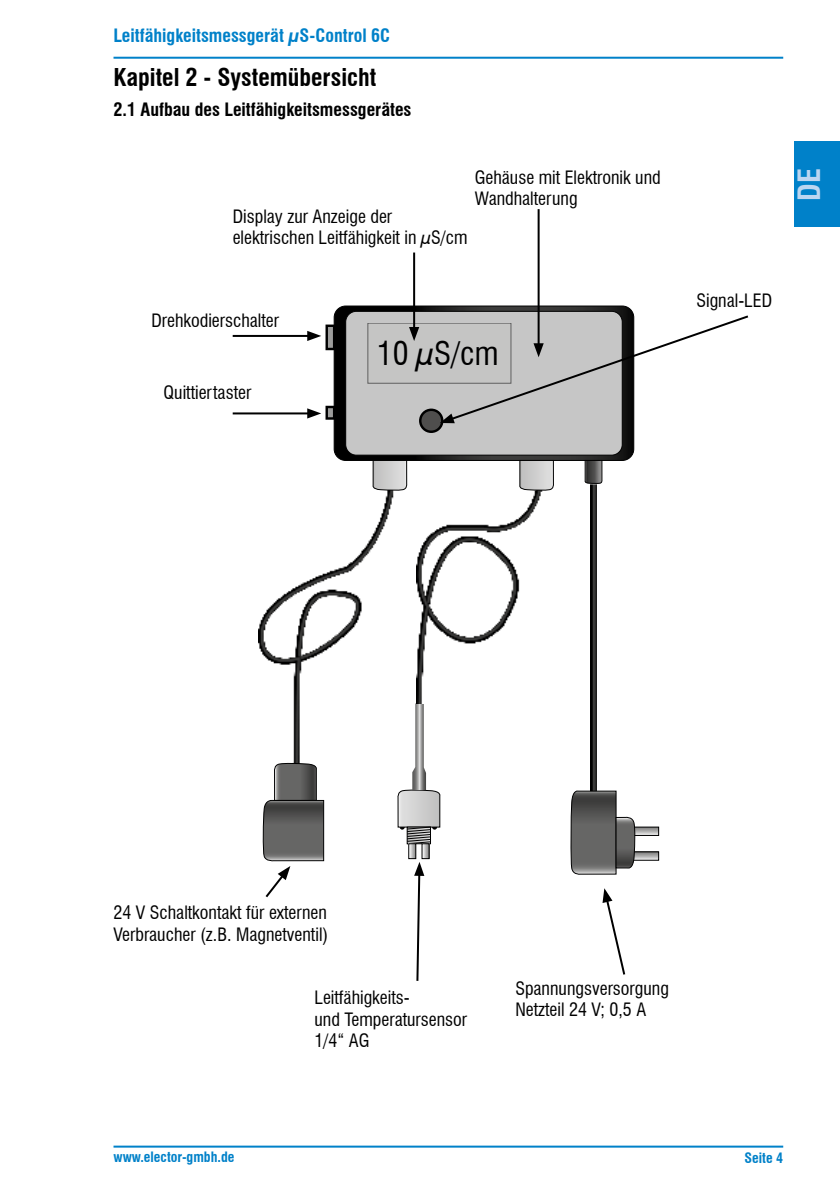
<style>
.page{position:relative;width:840px;height:1191px;background:#fff}
.page>*{position:absolute;margin:0;border:0;box-sizing:border-box;transform-origin:0 0}
.t1{font:condensed 31.8px "Swiss 721 BT";color:#000}
.t2{font:700 condensed 30px "Swiss 721 BT";color:#bcd6f1}
.t3{font:700 condensed 24px "Swiss 721 BT";color:#000}
.t4{font:condensed 18px/21.6px "Swiss 721 BT";color:#000}
.t5{font:700 condensed 18px "Swiss 721 BT";color:#000}
.t6{font:700 condensed 18px "Swiss 721 BT";color:#0081c9}
.t7{font:700 condensed 14px "Swiss 721 BT";color:#0081c9}
</style>
<div class="page">
<hr style="left:113px;top:57px;width:669px;height:2px;background:#0081c9">
<hr style="left:113px;top:1145px;width:669px;height:2px;background:#0081c9">
<div style="left:794px;top:142px;width:45px;height:85px;background:#0081c9"></div>
<img style="left:416px;top:460px;width:127px;height:243px">
<svg style="left:397px;top:703px;width:44px;height:141px"></svg>
<img style="left:258px;top:460px;width:136px;height:303px">
<img style="left:590px;top:484px;width:6px;height:305px">
<svg style="left:334px;top:306px;width:299px;height:154px;background:#151514"></svg>
<div style="left:334px;top:306px;width:299px;height:154px;border:1px solid #000;border-radius:12px"></div>
<div style="left:345px;top:311px;width:277px;height:144px;background:#c6c6c6;border-radius:11px"></div>
<div style="left:345px;top:311px;width:277px;height:144px;border:1px solid #000;border-radius:11px"></div>
<svg style="left:410px;top:845px;width:4px;height:12px"></svg>
<div style="left:408px;top:843px;width:8px;height:16px;border:1px solid #000"></div>
<svg style="left:423px;top:845px;width:4px;height:12px"></svg>
<div style="left:421px;top:843px;width:8px;height:16px;border:1px solid #000"></div>
<svg style="left:635px;top:853px;width:21px;height:5px"></svg>
<div style="left:631px;top:851px;width:27px;height:9px;border:1px solid #000"></div>
<svg style="left:635px;top:829px;width:21px;height:4px"></svg>
<div style="left:631px;top:827px;width:27px;height:8px;border:1px solid #000"></div>
<svg style="left:371px;top:460px;width:36px;height:31px"></svg>
<svg style="left:518px;top:460px;width:35px;height:31px"></svg>
<svg style="left:584px;top:460px;width:18px;height:24px"></svg>
<div style="left:326px;top:326px;width:8px;height:23px;background:#9d9d9c"></div>
<div style="left:325px;top:324px;width:10px;height:26px;border:2px solid #000"></div>
<div style="left:326px;top:407px;width:8px;height:11px;background:#9d9d9c"></div>
<div style="left:325px;top:406px;width:10px;height:14px;border:2px solid #000"></div>
<div style="left:420px;top:410px;width:22px;height:22px;background:#4f4e4d;border-radius:50%"></div>
<div style="left:419px;top:408px;width:24px;height:25px;border:2px solid #000;border-radius:50%"></div>
<svg style="left:570px;top:789px;width:65px;height:86px;background:#747473"></svg>
<hr style="left:537px;top:209px;width:2px;height:137px;background:#000">
<hr style="left:413px;top:252px;width:2px;height:78px;background:#000">
<svg style="left:409px;top:327px;width:10px;height:14px"></svg>
<svg style="left:439px;top:314px;width:310px;height:109px"></svg>
<hr style="left:232px;top:335px;width:78px;height:2px;background:#000">
<svg style="left:307px;top:331px;width:14px;height:10px"></svg>
<hr style="left:232px;top:412px;width:78px;height:2px;background:#000">
<svg style="left:307px;top:408px;width:14px;height:10px"></svg>
<svg style="left:262px;top:763px;width:62px;height:135px"></svg>
<svg style="left:414px;top:862px;width:10px;height:119px"></svg>
<svg style="left:602px;top:888px;width:24px;height:87px"></svg>
<p class="t6" style="left:113px;top:25px;width:278px">Leitfähigkeitsmessgerät µS-Control 6C</p>
<h3 class="t3" style="left:113px;top:63px;width:264px">Kapitel 2 - Systemübersicht</h3>
<p class="t5" style="left:113px;top:98px;width:299px">2.1 Aufbau des Leitfähigkeitsmessgerätes</p>
<p class="t4" style="left:232px;top:205px;width:236px">Display zur Anzeige der elektrischen Leitfähigkeit in µS/cm</p>
<p class="t4" style="left:474px;top:166px;width:187px">Gehäuse mit Elektronik und<br>Wandhalterung</p>
<p class="t4" style="left:151px;top:309px;width:129px">Drehkodierschalter</p>
<p class="t4" style="left:163px;top:382px;width:89px">Quittiertaster</p>
<h1 class="t1" style="left:376px;top:335px;width:123px">10 µS/cm</h1>
<h2 class="t2" style="left:790px;top:200px;width:34px;rotate:-90deg">DE</h2>
<p class="t4" style="left:696px;top:289px;width:77px">Signal-LED</p>
<p class="t4" style="left:113px;top:901px;width:216px">24 V Schaltkontakt für externen<br>Verbraucher (z.B. Magnetventil)</p>
<p class="t4" style="left:314px;top:986px;width:154px">Leitfähigkeits-<br>und Temperatursensor<br>1/4“ AG</p>
<p class="t4" style="left:515px;top:977px;width:155px">Spannungsversorgung<br>Netzteil 24 V; 0,5 A</p>
<p class="t7" style="left:113px;top:1148px;width:122px">www.elector-gmbh.de</p>
<p class="t7" style="left:744px;top:1149px;width:40px">Seite 4</p>
</div>
